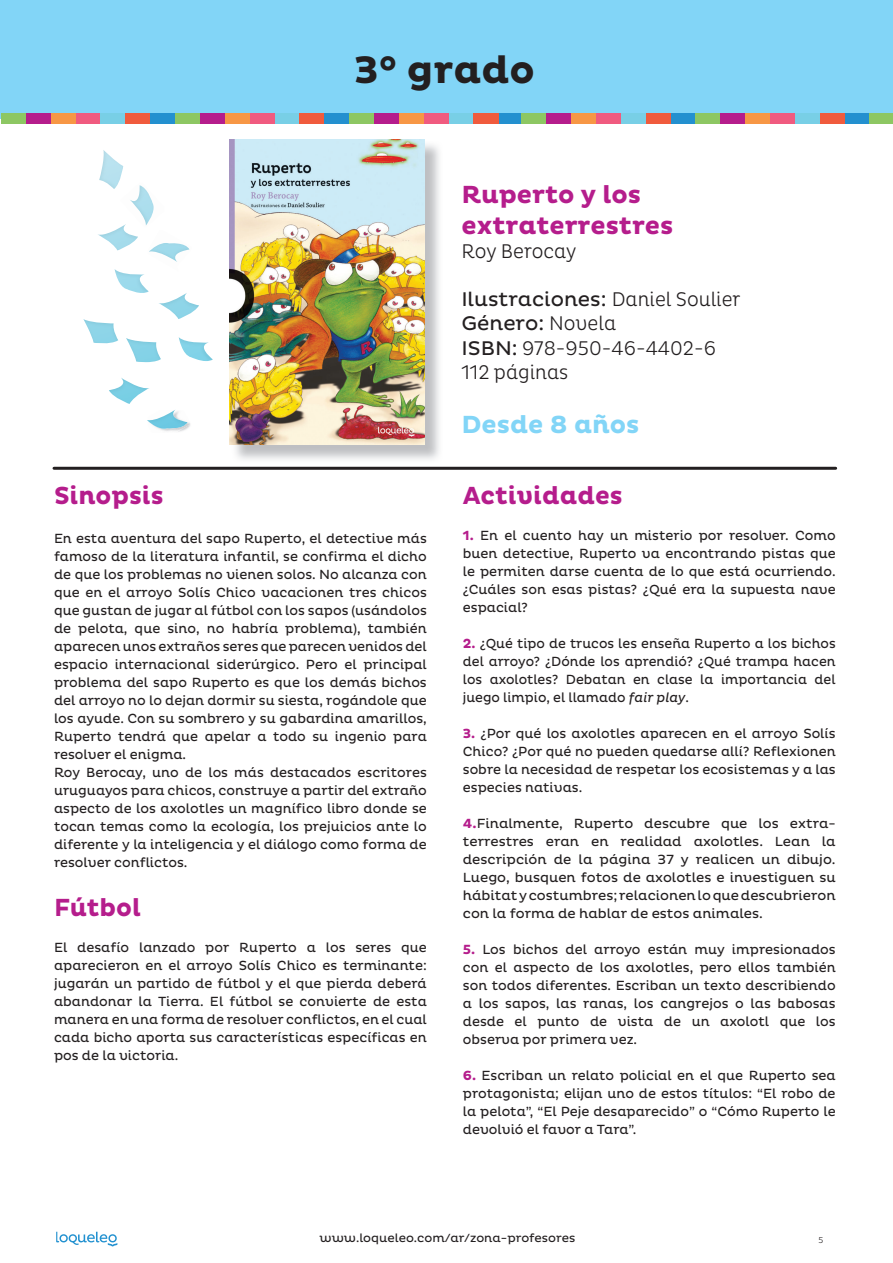
<style>
.page{position:relative;width:893px;height:1263px;background:#fff}
.page>*{position:absolute;margin:0;border:0;box-sizing:border-box;transform-origin:0 0}
.t1{font:700 39px "Pluto";color:#231f20}
.t2{font:700 25.2px/30.3px "Pluto";color:#b51d8c}
.t3{font:700 25.2px "Pluto";color:#82d5f7}
.t4{font:300 20.1px/24.2px "Pluto Cond";color:#231f20}
.t5{font:20.1px/24.2px "Pluto";color:#231f20}
.t6{font:13.5px/18px "Pluto";color:#231f20;text-align:justify}
.t7{font:13.5px/18px "Pluto";color:#231f20;text-align:justify;scale:.95 1}
.t8{font:12px "Pluto";color:#231f20}
.t9{font:300 8.7px "Pluto Cond";color:#231f20}
.s1{font-family:"Pluto Cond";font-weight:300}
.s2{font-family:"Pluto";font-weight:400}
.s3{font-weight:700;color:#b51d8c}
.s4{font-style:italic}
</style>
<div class="page">
<div style="left:0;top:0;width:893px;height:119px;background:#82d5f7"></div>
<div style="left:2px;top:114px;width:25px;height:10px;background:#8dc763"></div>
<div style="left:26px;top:114px;width:25px;height:10px;background:#b51d8c"></div>
<div style="left:51px;top:114px;width:25px;height:10px;background:#f79745"></div>
<div style="left:76px;top:114px;width:25px;height:10px;background:#f05b7f"></div>
<div style="left:101px;top:114px;width:25px;height:10px;background:#78cfe6"></div>
<div style="left:126px;top:114px;width:25px;height:10px;background:#f05b3d"></div>
<div style="left:151px;top:114px;width:25px;height:10px;background:#2390cf"></div>
<div style="left:176px;top:114px;width:25px;height:10px;background:#8dc763"></div>
<div style="left:200px;top:114px;width:25px;height:10px;background:#b51d8c"></div>
<div style="left:225px;top:114px;width:25px;height:10px;background:#f79745"></div>
<div style="left:250px;top:114px;width:25px;height:10px;background:#f05b7f"></div>
<div style="left:275px;top:114px;width:25px;height:10px;background:#78cfe6"></div>
<div style="left:300px;top:114px;width:25px;height:10px;background:#f05b3d"></div>
<div style="left:325px;top:114px;width:25px;height:10px;background:#2390cf"></div>
<div style="left:350px;top:114px;width:25px;height:10px;background:#8dc763"></div>
<div style="left:374px;top:114px;width:25px;height:10px;background:#b51d8c"></div>
<div style="left:399px;top:114px;width:25px;height:10px;background:#f79745"></div>
<div style="left:424px;top:114px;width:25px;height:10px;background:#f05b7f"></div>
<div style="left:449px;top:114px;width:25px;height:10px;background:#78cfe6"></div>
<div style="left:474px;top:114px;width:25px;height:10px;background:#f05b3d"></div>
<div style="left:499px;top:114px;width:23px;height:10px;background:#2390cf"></div>
<div style="left:522px;top:114px;width:25px;height:10px;background:#8dc763"></div>
<div style="left:547px;top:114px;width:25px;height:10px;background:#b51d8c"></div>
<div style="left:572px;top:114px;width:25px;height:10px;background:#f79745"></div>
<div style="left:596px;top:114px;width:25px;height:10px;background:#f05b7f"></div>
<div style="left:621px;top:114px;width:25px;height:10px;background:#78cfe6"></div>
<div style="left:646px;top:114px;width:25px;height:10px;background:#f05b3d"></div>
<div style="left:671px;top:114px;width:25px;height:10px;background:#2390cf"></div>
<div style="left:696px;top:114px;width:25px;height:10px;background:#8dc763"></div>
<div style="left:721px;top:114px;width:25px;height:10px;background:#b51d8c"></div>
<div style="left:746px;top:114px;width:25px;height:10px;background:#f79745"></div>
<div style="left:770px;top:114px;width:26px;height:10px;background:#f05b7f"></div>
<div style="left:795px;top:114px;width:25px;height:10px;background:#78cfe6"></div>
<div style="left:820px;top:114px;width:25px;height:10px;background:#f05b3d"></div>
<div style="left:845px;top:114px;width:25px;height:10px;background:#2390cf"></div>
<div style="left:870px;top:114px;width:23px;height:10px;background:#8dc763"></div>
<svg style="left:56px;top:1232px;width:61px;height:14px"></svg>
<img style="left:232px;top:141px;width:207px;height:319px">
<img style="left:230px;top:139px;width:194px;height:305px">
<img style="left:179px;top:337px;width:34px;height:24px">
<img style="left:115px;top:269px;width:34px;height:24px">
<img style="left:145px;top:190px;width:9px;height:35px">
<img style="left:130px;top:185px;width:16px;height:39px">
<img style="left:162px;top:422px;width:28px;height:10px">
<img style="left:148px;top:410px;width:39px;height:20px">
<img style="left:149px;top:243px;width:40px;height:19px">
<img style="left:159px;top:293px;width:40px;height:26px">
<img style="left:109px;top:378px;width:40px;height:26px">
<img style="left:98px;top:224px;width:40px;height:26px">
<img style="left:126px;top:338px;width:35px;height:24px">
<img style="left:99px;top:150px;width:24px;height:39px">
<img style="left:83px;top:319px;width:35px;height:25px">
<hr style="left:54px;top:467px;width:782px;height:3px;background:#231f20">
<h1 class="t1" style="left:354px;top:48px;width:183px">3° grado</h1>
<h2 class="t2" style="left:54px;top:481px;width:111px">Sinopsis</h2>
<p class="t6" style="left:54px;top:530px;width:374px;text-align:left">En esta aventura del sapo Ruperto, el detective más famoso de la literatura infantil, se confirma el dicho de que los problemas no vienen solos. No alcanza con que en el arroyo Solís Chico vacacionen tres chicos que gustan de jugar al fútbol con los sapos (usándolos de pelota, que sino, no habría problema), también aparecen unos extraños seres que parecen venidos del espacio internacional siderúrgico. Pero el principal problema del sapo Ruperto es que los demás bichos del arroyo no lo dejan dormir su siesta, rogándole que los ayude. Con su sombrero y su gabardina amarillos, Ruperto tendrá que apelar a todo su ingenio para resolver el enigma.<br>Roy Berocay, uno de los más destacados escritores uruguayos para chicos, construye a partir del extraño aspecto de los axolotles un magnífico libro donde se tocan temas como la ecología, los prejuicios ante lo diferente y la inteligencia y el diálogo como forma de resolver conflictos.</p>
<h2 class="t2" style="left:54px;top:893px;width:88px">Fútbol</h2>
<p class="t6" style="left:54px;top:938px;width:374px">El desafío lanzado por Ruperto a los seres que aparecieron en el arroyo Solís Chico es terminante: jugarán un partido de fútbol y el que pierda deberá abandonar la Tierra. El fútbol se convierte de esta manera en una forma de resolver conflictos, en el cual cada bicho aporta sus características específicas en pos de la victoria.</p>
<h2 class="t2" style="left:461px;top:180px;width:213px">Ruperto y los extraterrestres</h2>
<h3 class="t4" style="left:461px;top:239px;width:116px">Roy Berocay</h3>
<h3 class="t5" style="left:461px;top:288px;width:281px">Ilustraciones: <span class="s1">Daniel Soulier<br></span>Género: <span class="s1">Novela</span></h3>
<h3 class="t4" style="left:461px;top:336px;width:256px"><span class="s2">ISBN:</span> 978-950-46-4402-6<br>112 páginas</h3>
<h2 class="t3" style="left:461px;top:410px;width:180px">Desde 8 años</h2>
<h2 class="t2" style="left:463px;top:481px;width:161px">Actividades</h2>
<p class="t6" style="left:463px;top:527px;width:374px"><span class="s3">1.</span> En el cuento hay un misterio por resolver. Como buen detective, Ruperto va encontrando pistas que le permiten darse cuenta de lo que está ocurriendo. ¿Cuáles son esas pistas? ¿Qué era la supuesta nave espacial?</p>
<p class="t7" style="left:463px;top:635px;width:394px"><span class="s3">2.</span> ¿Qué tipo de trucos les enseña Ruperto a los bichos del arroyo? ¿Dónde los aprendió? ¿Qué trampa hacen los axolotles? Debatan en clase la importancia del juego limpio, el llamado <span class="s4">fair play</span>.</p>
<p class="t6" style="left:463px;top:725px;width:374px"><span class="s3">3.</span> ¿Por qué los axolotles aparecen en el arroyo Solís Chico? ¿Por qué no pueden quedarse allí? Reflexionen sobre la necesidad de respetar los ecosistemas y a las especies nativas.</p>
<p class="t6" style="left:463px;top:815px;width:374px"><span class="s3">4.</span>Finalmente, Ruperto descubre que los extra&shy;terrestres eran en realidad axolotles. Lean la descripción de la página 37 y realicen un dibujo.<br>Luego, busquen fotos de axolotles e investiguen su hábitat y costumbres; relacionen lo que descubrieron con la forma de hablar de estos animales.</p>
<p class="t6" style="left:463px;top:941px;width:374px"><span class="s3">5.</span> Los bichos del arroyo están muy impresionados con el aspecto de los axolotles, pero ellos también son todos diferentes. Escriban un texto describiendo a los sapos, las ranas, los cangrejos o las babosas desde el punto de vista de un axolotl que los observa por primera vez.</p>
<p class="t6" style="left:463px;top:1067px;width:374px"><span class="s3">6.</span> Escriban un relato policial en el que Ruperto sea protagonista; elijan uno de estos títulos: “El robo de la pelota”, “El Peje desaparecido” o “Cómo Ruperto le devolvió el favor a Tara”.</p>
<p class="t8" style="left:319px;top:1231px;width:257px">www.loqueleo.com/ar/zona-profesores</p>
<p class="t9" style="left:818px;top:1235px;width:6px">5</p>
</div>
